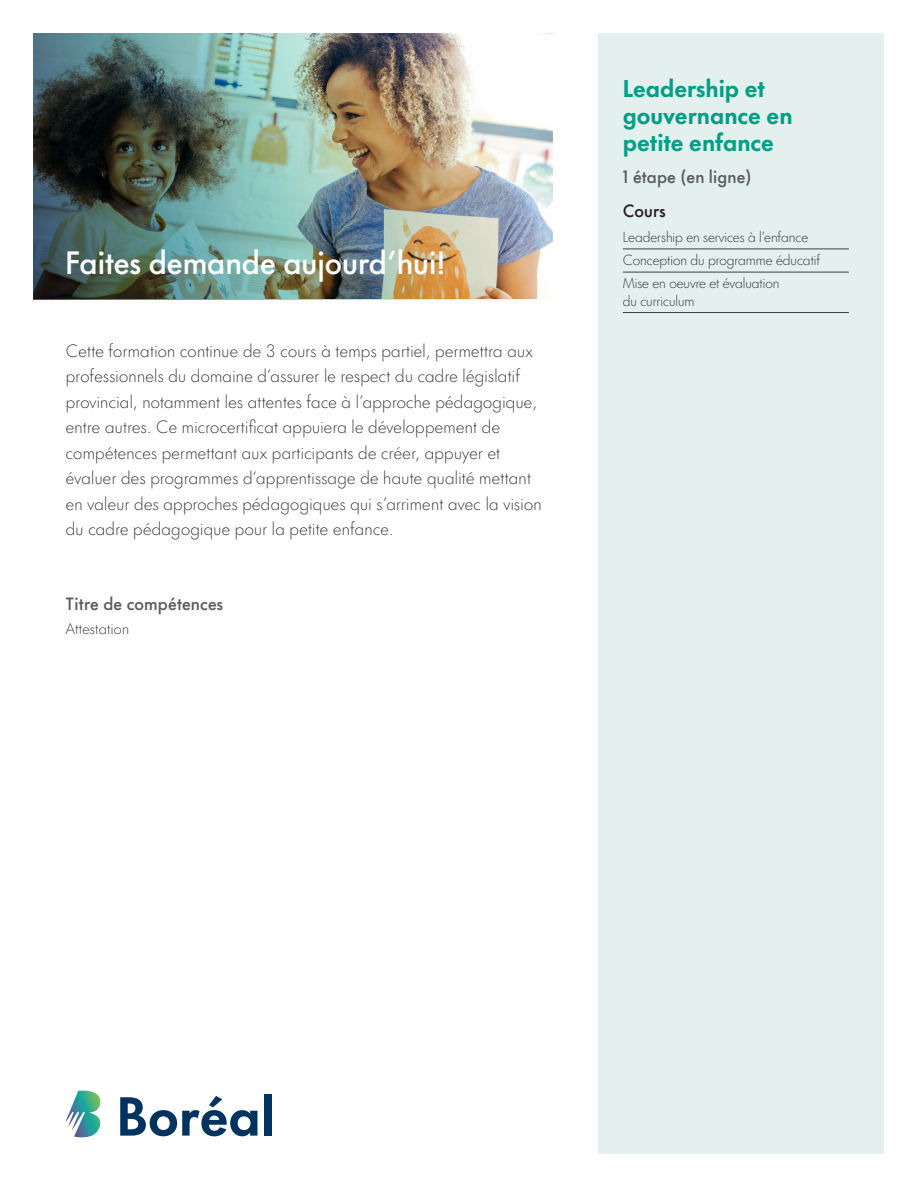
<style>
.page{position:relative;width:918px;height:1188px;background:#fff}
.page>*{position:absolute;margin:0;border:0;box-sizing:border-box;transform-origin:0 0}
.CTA{font:500 30px "Futura Now Headline";color:#fff}
.Sub_programme{font:700 22.5px/27px "Futura Now Headline";color:#009e86}
.programme_description_22{font:300 16.5px/25.5px "Futura Now Headline";letter-spacing:.02em;color:#231f20}
.titre_compétence{font:500 16.5px "Futura Now Headline";letter-spacing:.01em;color:#585c5b}
.étapes{font:500 16.5px "Futura Now Headline";letter-spacing:.01em;color:#585c5b}
.cours{font:500 16.5px "Futura Now Headline";letter-spacing:.005em;color:#231f20}
.bullet_texte_2021{font:300 14.25px "Futura Now Headline";letter-spacing:.02em;color:#231f20}
.cours_2022{font:300 13.5px/17.2px "Futura Now Headline";color:#231f20}
</style>
<div class="page">
<img style="left:34px;top:34px;width:517px;height:265px">
<div style="left:598px;top:34px;width:286px;height:1120px;background:#e4f0ee"></div>
<hr style="left:623px;top:249px;width:226px;height:1px;background:#3e3e3f">
<hr style="left:623px;top:272px;width:226px;height:1px;background:#3e3e3f">
<hr style="left:623px;top:312px;width:226px;height:1px;background:#3e3e3f">
<svg style="left:120px;top:1096px;width:137px;height:40px"></svg>
<div style="left:264px;top:1094px;width:7px;height:42px;background:#003460"></div>
<svg style="left:66px;top:1091px;width:35px;height:47px"></svg>
<p class="CTA" style="left:65px;top:238px;width:382px">Faites demande aujourd’hui!</p>
<p class="programme_description_22" style="left:66px;top:337px;width:477px">Cette formation continue de 3 cours à temps partiel, permettra aux professionnels du domaine d’assurer le respect du cadre législatif provincial, notamment les attentes face à l’approche pédagogique, entre autres. Ce microcertificat appuiera le développement de compétences permettant aux participants de créer, appuyer et évaluer des programmes d’apprentissage de haute qualité mettant en valeur des approches pédagogiques qui s’arriment avec la vision du cadre pédagogique pour la petite enfance.</p>
<p class="titre_compétence" style="left:66px;top:591px;width:159px">Titre de compétences</p>
<p class="bullet_texte_2021" style="left:66px;top:618px;width:65px">Attestation</p>
<p class="Sub_programme" style="left:623px;top:73px;width:171px">Leadership et gouvernance en petite enfance</p>
<p class="étapes" style="left:623px;top:163px;width:130px">1 étape (en ligne)</p>
<p class="cours" style="left:623px;top:197px;width:44px">Cours</p>
<p class="cours_2022" style="left:623px;top:228px;width:187px">Leadership en services à l’enfance</p>
<p class="cours_2022" style="left:623px;top:251px;width:199px">Conception du programme éducatif</p>
<p class="cours_2022" style="left:623px;top:274px;width:158px">Mise en oeuvre et évaluation du curriculum</p>
</div>
